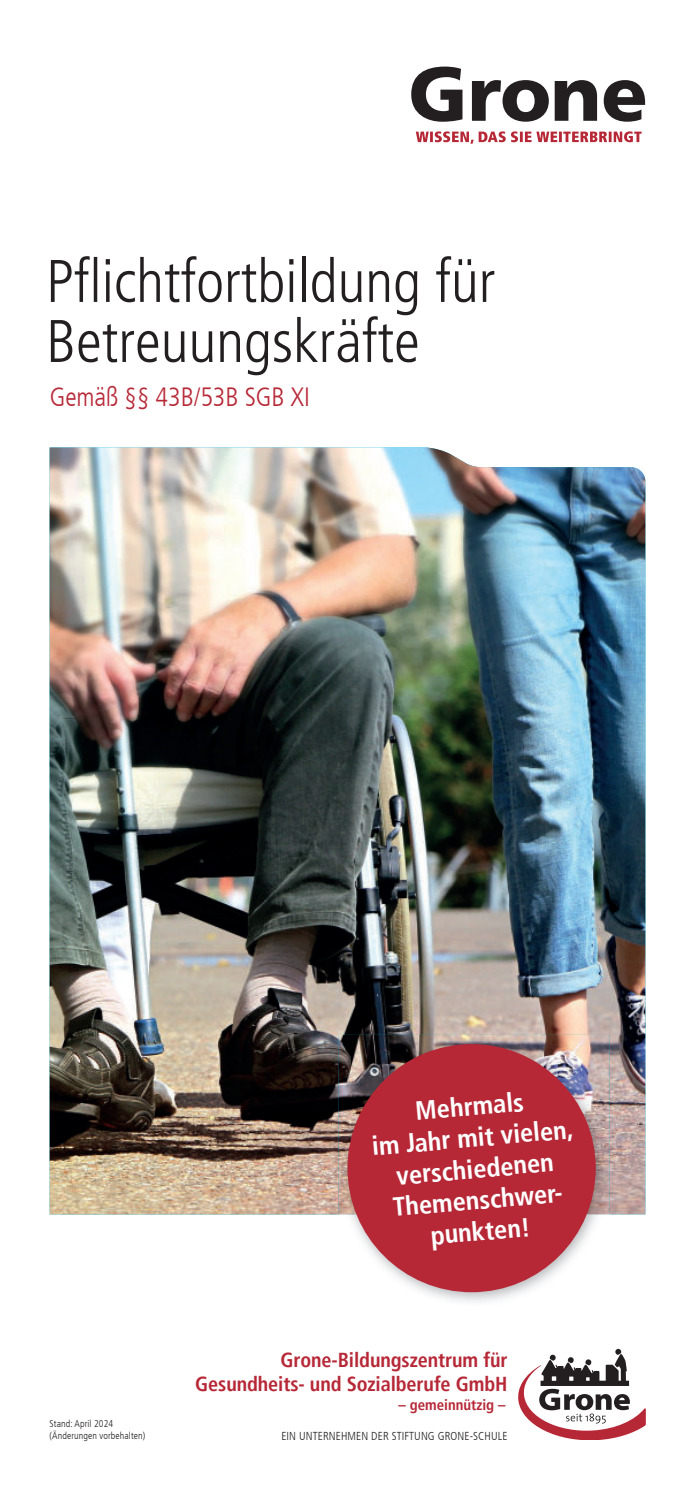
<style>
.page{position:relative;width:695px;height:1489px;background:#fff}
.page>*{position:absolute;margin:0;border:0;box-sizing:border-box;transform-origin:0 0}
.t1{font:300 condensed 60px/60px "Frutiger LT";color:#231f20}
.t2{font:700 condensed 26.25px/31.2px "Frutiger LT";color:#fff;text-align:center}
.t3{font:300 condensed 26.25px "Frutiger LT";letter-spacing:-.005em;color:#b72837}
.t4{font:700 condensed 20.25px/24.2px "Frutiger LT Pro";letter-spacing:-.005em;color:#b72837;text-align:right}
.t5{font:700 condensed 14.75px "Frutiger LT Pro";color:#b72837}
.t6{font:300 condensed 11.5px "Frutiger LT";letter-spacing:.01em;color:#231f20}
.t7{font:300 condensed 9.75px/11.8px "Frutiger LT";letter-spacing:.01em;color:#231f20}
</style>
<div class="page">
<svg style="left:411px;top:67px;width:51px;height:55px"></svg>
<svg style="left:472px;top:80px;width:76px;height:42px"></svg>
<svg style="left:554px;top:80px;width:43px;height:41px"></svg>
<svg style="left:603px;top:80px;width:42px;height:42px"></svg>
<svg style="left:416px;top:131px;width:225px;height:13px"></svg>
<img style="left:50px;top:447px;width:595px;height:767px">
<svg style="left:518px;top:1348px;width:127px;height:91px"></svg>
<img style="left:338px;top:1034px;width:271px;height:268px">
<div style="left:347px;top:1044px;width:248px;height:248px;background:#b72837;border-radius:50%"></div>
<h1 class="t1" style="left:46px;top:252px;width:450px">Pflichtfortbildung für<br>Betreuungskräfte</h1>
<p class="t3" style="left:50px;top:381px;width:262px">Gemäß §§ 43B/53B SGB XI</p>
<p class="t2" style="left:368px;top:1101px;width:203px;rotate:-5deg">Mehrmals<br>im Jahr mit vielen, verschiedenen<br>Themenschwer&shy;punkten!</p>
<p class="t4" style="left:195px;top:1348px;width:314px">Grone-Bildungszentrum für<br>Gesundheits- und Sozialberufe GmbH</p>
<p class="t7" style="left:50px;top:1417px;width:97px">Stand: April 2024 (Änderungen vorbehalten)</p>
<p class="t5" style="left:398px;top:1398px;width:108px">– gemeinnützig –</p>
<p class="t6" style="left:281px;top:1428px;width:227px">EIN UNTERNEHMEN DER STIFTUNG GRONE-SCHULE</p>
</div>
